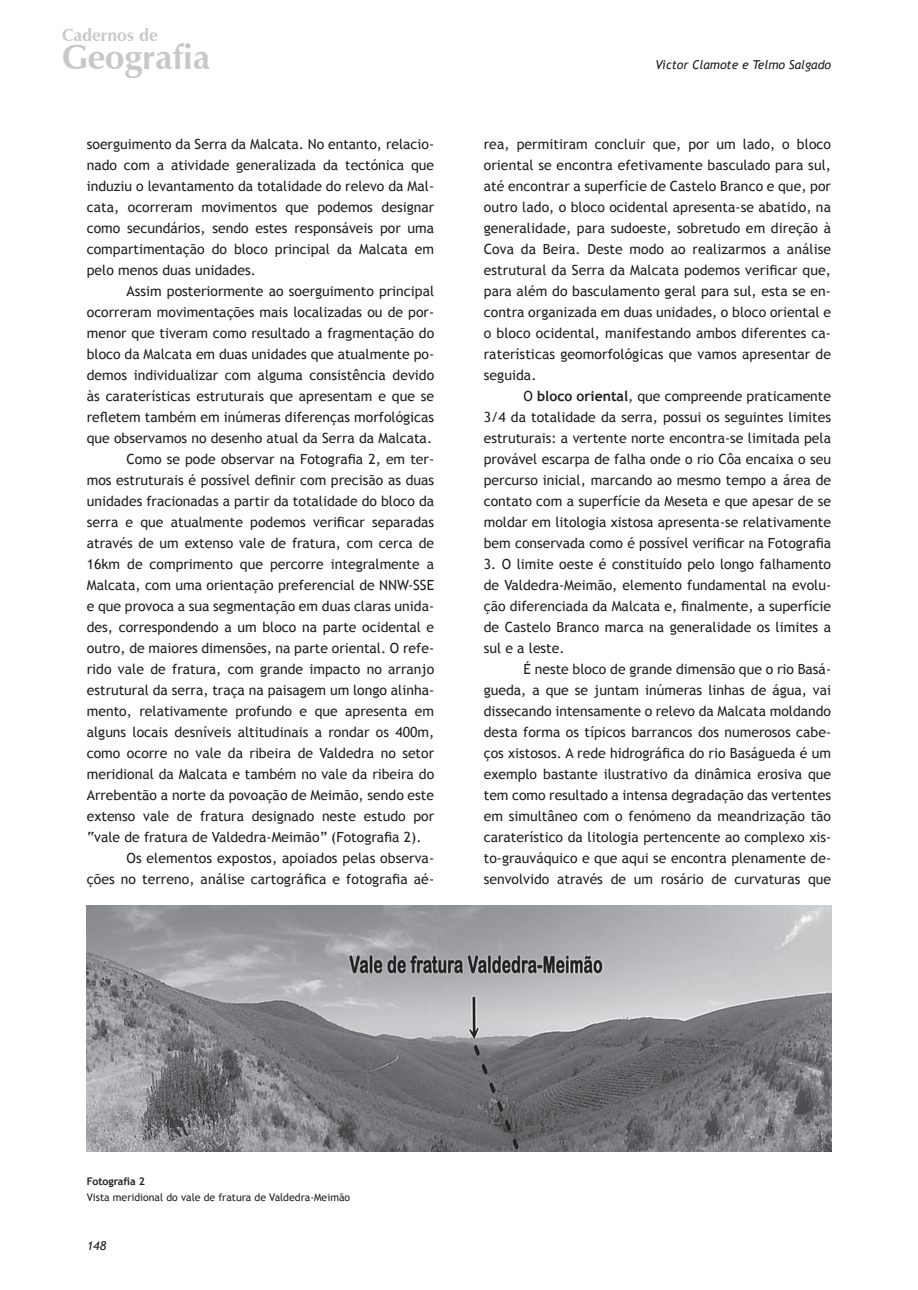
<style>
.page{position:relative;width:918px;height:1290px;background:#fff}
.page>*{position:absolute;margin:0;border:0;box-sizing:border-box;transform-origin:0 0}
.t1{font:700 34.48px "Zapf Humanist 601 BT";color:#c7c8ca}
.t2{font:700 17.32px "Zapf Humanist 601 BT";color:#c7c8ca}
.t3{font:14px/21px "Trebuchet MS";color:#231f20;text-align:justify}
.t4{font:italic 12.25px "Trebuchet MS";color:#231f20}
.t5{font:10.5px "Trebuchet MS";color:#231f20}
.t6{font:700 10.5px "Trebuchet MS";color:#231f20}
.s1{font-weight:700}
</style>
<div class="page">
<img style="left:87px;top:906px;width:744px;height:246px">
<p class="t2" style="left:62px;top:24px;width:97px">Cadernos de</p>
<h1 class="t1" style="left:62px;top:36px;width:150px">Geografia</h1>
<p class="t3" style="left:87px;top:134px;width:349px">soerguimento da Serra da Malcata. No entanto, relacio‑ nado com a atividade generalizada da tectónica que induziu o levantamento da totalidade do relevo da Mal‑ cata, ocorreram movimentos que podemos designar como secundários, sendo estes responsáveis por uma compartimentação do bloco principal da Malcata em pelo menos duas unidades.</p>
<p class="t3" style="left:127px;top:281px;width:309px">Assim posteriormente ao soerguimento principal</p>
<p class="t3" style="left:87px;top:302px;width:349px">ocorreram movimentações mais localizadas ou de por‑</p>
<p class="t3" style="left:87px;top:323px;width:349px">menor que tiveram como resultado a fragmentação do</p>
<p class="t3" style="left:87px;top:344px;width:349px">bloco da Malcata em duas unidades que atualmente po‑</p>
<p class="t3" style="left:87px;top:365px;width:349px">demos individualizar com alguma consistência devido</p>
<p class="t3" style="left:87px;top:386px;width:349px">às caraterísticas estruturais que apresentam e que se</p>
<p class="t3" style="left:87px;top:407px;width:349px">refletem também em inúmeras diferenças morfológicas</p>
<p class="t3" style="left:87px;top:428px;width:347px">que observamos no desenho atual da Serra da Malcata.</p>
<p class="t3" style="left:127px;top:449px;width:309px">Como se pode observar na Fotografia 2, em ter‑</p>
<p class="t3" style="left:87px;top:470px;width:349px">mos estruturais é possível definir com precisão as duas</p>
<p class="t3" style="left:87px;top:491px;width:349px">unidades fracionadas a partir da totalidade do bloco da</p>
<p class="t3" style="left:87px;top:512px;width:349px">serra e que atualmente podemos verificar separadas</p>
<p class="t3" style="left:87px;top:533px;width:349px">através de um extenso vale de fratura, com cerca de</p>
<p class="t3" style="left:87px;top:554px;width:349px">16km de comprimento que percorre integralmente a</p>
<p class="t3" style="left:87px;top:575px;width:349px">Malcata, com uma orientação preferencial de NNW-SSE</p>
<p class="t3" style="left:87px;top:596px;width:349px">e que provoca a sua segmentação em duas claras unida‑</p>
<p class="t3" style="left:87px;top:617px;width:349px">des, correspondendo a um bloco na parte ocidental e</p>
<p class="t3" style="left:87px;top:638px;width:349px">outro, de maiores dimensões, na parte oriental. O refe‑</p>
<p class="t3" style="left:87px;top:659px;width:349px">rido vale de fratura, com grande impacto no arranjo</p>
<p class="t3" style="left:87px;top:680px;width:349px">estrutural da serra, traça na paisagem um longo alinha‑</p>
<p class="t3" style="left:87px;top:701px;width:349px">mento, relativamente profundo e que apresenta em</p>
<p class="t3" style="left:87px;top:722px;width:349px">alguns locais desníveis altitudinais a rondar os 400m,</p>
<p class="t3" style="left:87px;top:743px;width:349px">como ocorre no vale da ribeira de Valdedra no setor</p>
<p class="t3" style="left:87px;top:764px;width:349px">meridional da Malcata e também no vale da ribeira do</p>
<p class="t3" style="left:87px;top:785px;width:349px">Arrebentão a norte da povoação de Meimão, sendo este</p>
<p class="t3" style="left:87px;top:806px;width:349px">extenso vale de fratura designado neste estudo por</p>
<p class="t3" style="left:87px;top:827px;width:336px">“vale de fratura de Valdedra-Meimão” (Fotografia 2).</p>
<p class="t3" style="left:127px;top:848px;width:309px">Os elementos expostos, apoiados pelas observa‑</p>
<p class="t3" style="left:87px;top:869px;width:349px">ções no terreno, análise cartográfica e fotografia aé‑</p>
<p class="t4" style="left:655px;top:57px;width:177px">Victor Clamote e Telmo Salgado</p>
<p class="t3" style="left:484px;top:134px;width:349px">rea, permitiram concluir que, por um lado, o bloco oriental se encontra efetivamente basculado para sul, até encontrar a superfície de Castelo Branco e que, por outro lado, o bloco ocidental apresenta-se abatido, na generalidade, para sudoeste, sobretudo em direção à Cova da Beira. Deste modo ao realizarmos a análise estrutural da Serra da Malcata podemos verificar que, para além do basculamento geral para sul, esta se en‑ contra organizada em duas unidades, o bloco oriental e o bloco ocidental, manifestando ambos diferentes ca‑ raterísticas geomorfológicas que vamos apresentar de seguida.</p>
<p class="t3" style="left:484px;top:386px;width:349px;text-indent:40px">O <span class="s1">bloco oriental</span>, que compreende praticamente 3/4 da totalidade da serra, possui os seguintes limites estruturais: a vertente norte encontra-se limitada pela provável escarpa de falha onde o rio Côa encaixa o seu percurso inicial, marcando ao mesmo tempo a área de contato com a superfície da Meseta e que apesar de se moldar em litologia xistosa apresenta-se relativamente bem conservada como é possível verificar na Fotografia</p>
<p class="t3" style="left:484px;top:554px;width:349px">3. O limite oeste é constituído pelo longo falhamento de Valdedra-Meimão, elemento fundamental na evolu‑ ção diferenciada da Malcata e, finalmente, a superfície de Castelo Branco marca na generalidade os limites a sul e a leste.</p>
<p class="t3" style="left:484px;top:659px;width:349px;text-indent:40px">É neste bloco de grande dimensão que o rio Basá‑ gueda, a que se juntam inúmeras linhas de água, vai dissecando intensamente o relevo da Malcata moldando desta forma os típicos barrancos dos numerosos cabe‑ ços xistosos. A rede hidrográfica do rio Baságueda é um exemplo bastante ilustrativo da dinâmica erosiva que tem como resultado a intensa degradação das vertentes em simultâneo com o fenómeno da meandrização tão caraterístico da litologia pertencente ao complexo xis‑ to-grauváquico e que aqui se encontra plenamente de‑ senvolvido através de um rosário de curvaturas que</p>
<p class="t6" style="left:87px;top:1174px;width:60px">Fotografia 2</p>
<p class="t5" style="left:87px;top:1191px;width:265px">Vista meridional do vale de fratura de Valdedra-Meimão</p>
<p class="t4" style="left:87px;top:1238px;width:21px">148</p>
</div>
